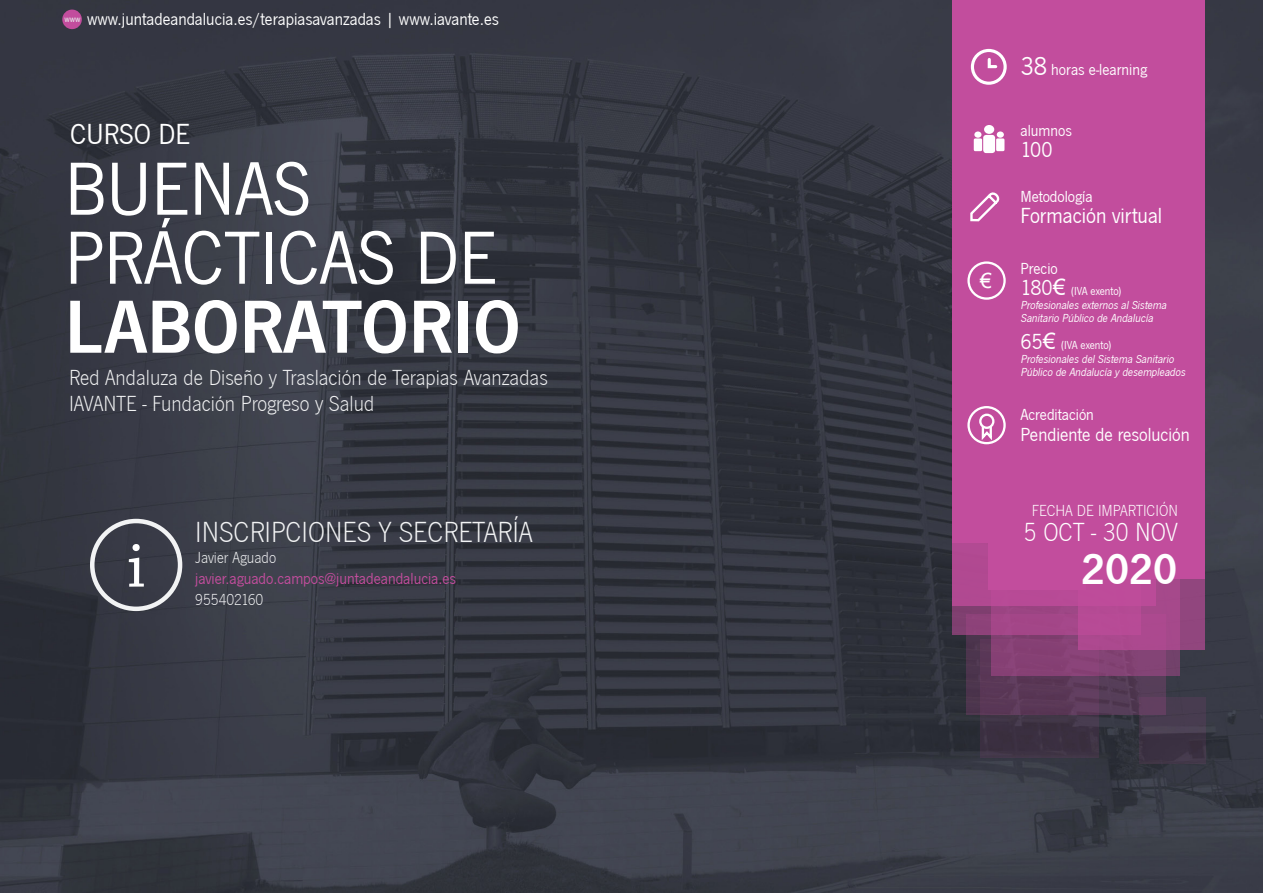
<style>
.page{position:relative;width:1263px;height:893px;background:#fff}
.page>*{position:absolute;margin:0;border:0;box-sizing:border-box;transform-origin:0 0}
.t1{font:78px/69px "News Got T";color:#fff}
.t2{font:45px "News Got T Dem";color:#fff}
.t3{font:30px "News Got T Lig";color:#f2f3f4}
.t4{font:30px "News Got T";color:#fff}
.t5{font:27px "News Got T Lig";color:#fff}
.t6{font:22.5px "News Got T Lig";color:#f2f3f4}
.t7{font:22.5px "News Got T";color:#fff}
.t8{font:21px "News Got T Dem";color:#fff}
.t9{font:19.5px "News Got T";color:#fff}
.t10{font:18px "News Got T";color:#fff}
.t11{font:16.5px "News Got T";color:#fff}
.t12{font:16.5px "News Got T";color:#c24d9d}
.t13{font:16.5px "News Got T Lig";color:#f2f3f4}
.t14{font:16.5px "News Got T Lig";color:#fff}
.t15{font:italic 12px "News Got T";color:#fff}
.t16{font:12px "News Got T";letter-spacing:-.01em;color:#fff}
.t17{font:9px "News Got T Med";color:#e6e7e9}
.s1{font-family:"News Got T Dem"}
.s2{font-size:27px}
.s3{font-size:22.5px}
</style>
<div class="page">
<img style="left:0;top:0;width:1263px;height:893px">
<div style="left:90px;top:519px;width:92px;height:92px;border:4px solid #f2f3f4;border-radius:50%"></div>
<svg style="left:129px;top:544px;width:15px;height:43px"></svg>
<div style="left:952px;top:0;width:253px;height:542px;background:#c24d9d"></div>
<svg style="left:952px;top:605px;width:39px;height:30px"></svg>
<svg style="left:966px;top:615px;width:200px;height:100px;background:#593a58"></svg>
<svg style="left:1139px;top:697px;width:67px;height:66px;background:#45384b"></svg>
<svg style="left:980px;top:639px;width:118px;height:118px;background:#4c354d"></svg>
<div style="left:952px;top:539px;width:204px;height:66px;background:#b14991"></div>
<div style="left:988px;top:539px;width:98px;height:51px;background:#c24d9d"></div>
<svg style="left:991px;top:590px;width:188px;height:85px;background:#93437d"></svg>
<div style="left:990px;top:539px;width:215px;height:40px;background:#c24d9d"></div>
<svg style="left:1079px;top:579px;width:126px;height:70px"></svg>
<div style="left:62px;top:10px;width:20px;height:19px;background:#c24d9d;border-radius:50%"></div>
<div style="left:971px;top:49px;width:36px;height:36px;border:3px solid #fff;border-radius:50%"></div>
<svg style="left:987px;top:58px;width:11px;height:11px"></svg>
<div style="left:984px;top:125px;width:10px;height:9px;background:#fff;border-radius:50%"></div>
<div style="left:983px;top:135px;width:12px;height:18px;background:#fff;border-radius:3px"></div>
<div style="left:974px;top:131px;width:7px;height:7px;background:#fff;border-radius:50%"></div>
<div style="left:974px;top:138px;width:8px;height:13px;background:#fff;border-radius:2px"></div>
<div style="left:997px;top:131px;width:7px;height:7px;background:#fff;border-radius:50%"></div>
<div style="left:996px;top:138px;width:8px;height:13px;background:#fff;border-radius:2px"></div>
<svg style="left:970px;top:192px;width:30px;height:30px"></svg>
<svg style="left:980px;top:424px;width:13px;height:17px"></svg>
<div style="left:979px;top:414px;width:15px;height:15px;border:2px solid #fff;border-radius:50%"></div>
<div style="left:967px;top:406px;width:39px;height:38px;border:2px solid #fff;border-radius:50%"></div>
<div style="left:967px;top:261px;width:39px;height:39px;border:2px solid #fff;border-radius:50%"></div>
<p class="t17" style="left:64px;top:13px;width:18px">www</p>
<p class="t10" style="left:87px;top:7px;width:413px">www.juntadeandalucia.es/terapiasavanzadas | www.iavante.es</p>
<p class="t4" style="left:70px;top:113px;width:121px">CURSO DE</p>
<p class="t1" style="left:65px;top:151px;width:457px">BUENAS<br>PRÁCTICAS DE<br><span class="s1">LABORATORIO</span></p>
<p class="t6" style="left:69px;top:365px;width:480px">Red Andaluza de Diseño y Traslación de Terapias Avanzadas</p>
<p class="t6" style="left:69px;top:391px;width:307px">IAVANTE - Fundación Progreso y Salud</p>
<p class="t3" style="left:195px;top:516px;width:339px">INSCRIPCIONES Y SECRETARÍA</p>
<p class="t13" style="left:195px;top:549px;width:82px">Javier Aguado</p>
<p class="t12" style="left:195px;top:568px;width:262px">javier.aguado.campos@juntadeandalucia.es</p>
<p class="t13" style="left:195px;top:591px;width:70px">955402160</p>
<p class="t8" style="left:980px;top:267px;width:13px">€</p>
<p class="t11" style="left:1020px;top:59px;width:128px"><span class="s2">38</span> horas e-learning</p>
<p class="t11" style="left:1020px;top:119px;width:53px">alumnos</p>
<p class="t7" style="left:1020px;top:134px;width:33px">100</p>
<p class="t11" style="left:1020px;top:185px;width:74px">Metodología</p>
<p class="t7" style="left:1020px;top:200px;width:143px">Formación virtual</p>
<p class="t11" style="left:1020px;top:258px;width:39px">Precio</p>
<p class="t16" style="left:1020px;top:283px;width:103px"><span class="s3">180€</span> (IVA exento)</p>
<p class="t15" style="left:1020px;top:297px;width:150px">ProfesionalesexternosalSistema</p>
<p class="t15" style="left:1020px;top:310px;width:137px">Sanitario Público de Andalucía</p>
<p class="t16" style="left:1020px;top:337px;width:93px"><span class="s3">65€</span> (IVA exento)</p>
<p class="t15" style="left:1020px;top:351px;width:157px">ProfesionalesdelSistema Sanitario</p>
<p class="t15" style="left:1020px;top:364px;width:169px">Público de Andalucía ydesempleados</p>
<p class="t11" style="left:1020px;top:403px;width:75px">Acreditación</p>
<p class="t9" style="left:1020px;top:421px;width:171px">Pendiente de resolución</p>
<p class="t14" style="left:1032px;top:501px;width:148px">FECHA DE IMPARTICIÓN</p>
<p class="t5" style="left:1024px;top:517px;width:156px">5 OCT - 30 NOV</p>
<p class="t2" style="left:1081px;top:539px;width:97px">2020</p>
</div>
